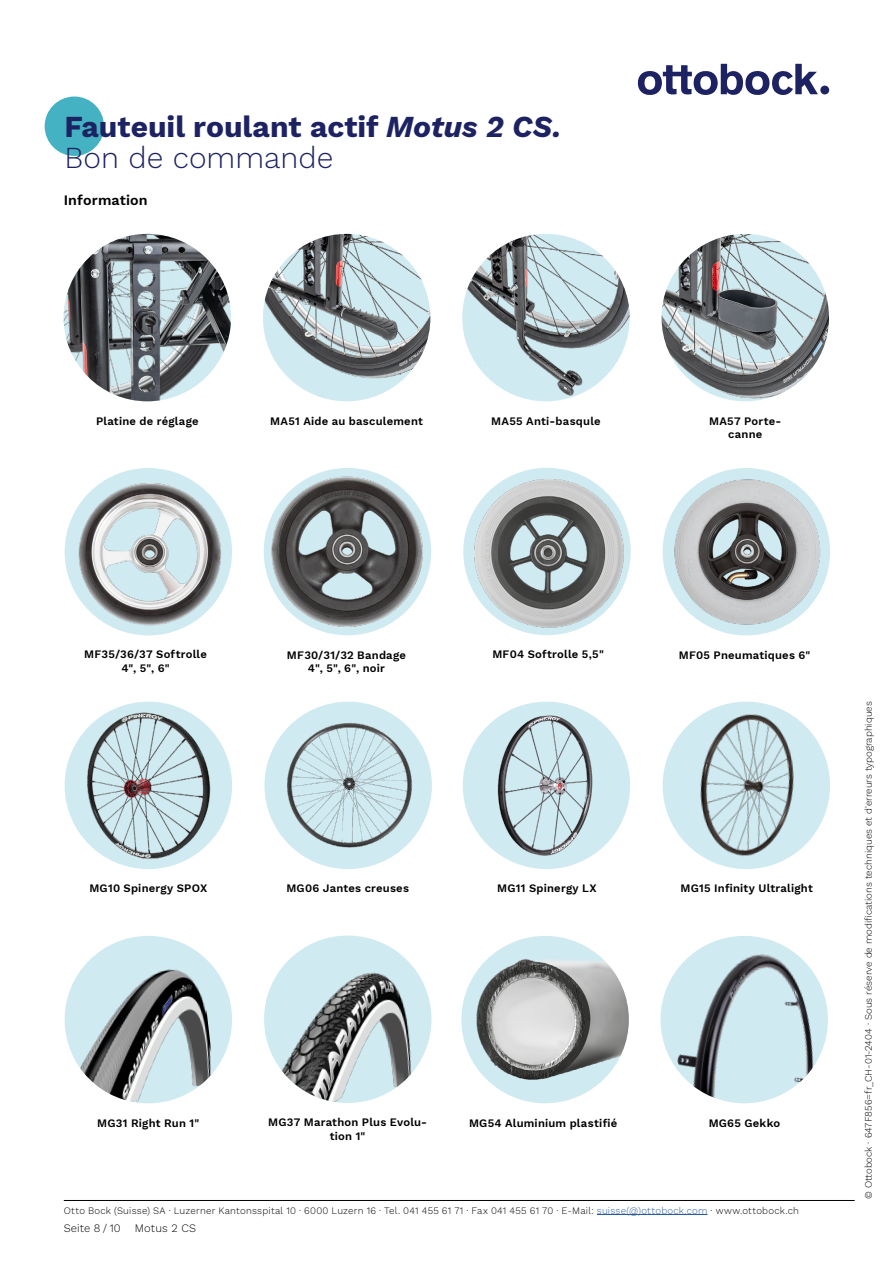
<style>
.page{position:relative;width:893px;height:1263px;background:#fff}
.page>*{position:absolute;margin:0;border:0;box-sizing:border-box;transform-origin:0 0}
.t1{font:700 30px/31.8px "Work Sans";color:#1d2362}
.t2{font:600 14.25px "Work Sans";letter-spacing:.01em;color:#000}
.t3{font:600 11.25px/13.5px "Work Sans";letter-spacing:.02em;color:#000;text-align:center}
.t4{font:300 11.25px "Work Sans";letter-spacing:.01em;color:#000}
.t5{font:300 9.75px "Work Sans";letter-spacing:.01em;color:#000}
.s1{font-style:italic}
.s2{font-weight:300}
.s3{color:#275b9b}
</style>
<div class="page">
<div style="left:820px;top:86px;width:9px;height:8px;background:#1d2362;border-radius:50%"></div>
<svg style="left:638px;top:64px;width:180px;height:31px"></svg>
<div style="left:45px;top:97px;width:59px;height:59px;background:#44b2c3;border-radius:50%"></div>
<hr style="left:64px;top:1200px;width:791px;height:1px;background:#000">
<hr style="left:597px;top:1214px;width:110px;height:1px;background:#275b9b">
<img style="left:64px;top:234px;width:167px;height:167px;border-radius:84px">
<img style="left:662px;top:234px;width:167px;height:167px;border-radius:84px">
<img style="left:263px;top:234px;width:167px;height:167px;border-radius:84px">
<img style="left:462px;top:234px;width:168px;height:167px;border-radius:84px">
<div style="left:463px;top:468px;width:168px;height:167px;background:#d0eaf1;border-radius:50%"></div>
<img style="left:471px;top:473px;width:158px;height:159px">
<img style="left:65px;top:468px;width:167px;height:167px;border-radius:84px">
<img style="left:264px;top:468px;width:167px;height:164px">
<img style="left:669px;top:470px;width:161px;height:162px">
<div style="left:65px;top:702px;width:167px;height:167px;background:#d0eaf1;border-radius:50%"></div>
<img style="left:81px;top:711px;width:134px;height:149px">
<div style="left:264px;top:702px;width:168px;height:167px;background:#d0eaf1;border-radius:50%"></div>
<img style="left:275px;top:721px;width:152px;height:128px">
<div style="left:463px;top:702px;width:167px;height:167px;background:#d0eaf1;border-radius:50%"></div>
<img style="left:470px;top:709px;width:153px;height:152px">
<div style="left:663px;top:702px;width:167px;height:167px;background:#d0eaf1;border-radius:50%"></div>
<img style="left:673px;top:709px;width:153px;height:153px">
<div style="left:65px;top:936px;width:167px;height:167px;background:#d0eaf1;border-radius:50%"></div>
<img style="left:65px;top:953px;width:148px;height:150px">
<div style="left:264px;top:935px;width:167px;height:168px;background:#d0eaf1;border-radius:50%"></div>
<img style="left:264px;top:952px;width:151px;height:151px">
<img style="left:465px;top:936px;width:164px;height:167px">
<div style="left:660px;top:936px;width:168px;height:167px;background:#d0eaf1;border-radius:50%"></div>
<img style="left:661px;top:941px;width:160px;height:160px">
<h1 class="t1" style="left:65px;top:109px;width:498px">Fauteuil roulant actif <span class="s1">Motus 2 CS.<br></span><span class="s2">Bon de commande</span></h1>
<p class="t2" style="left:64px;top:189px;width:86px">Information</p>
<p class="t3" style="left:96px;top:413px;width:104px">Platine de réglage</p>
<p class="t3" style="left:709px;top:413px;width:74px">MA57 Porte&shy;canne</p>
<p class="t3" style="left:270px;top:413px;width:154px">MA51 Aide au basculement</p>
<p class="t3" style="left:491px;top:413px;width:111px">MA55 Anti-basqule</p>
<p class="t3" style="left:84px;top:647px;width:124px">MF35/36/37 Softrolle</p>
<p class="t3" style="left:679px;top:648px;width:133px">MF05 Pneumatiques 6"</p>
<p class="t3" style="left:121px;top:661px;width:50px">4", 5", 6"</p>
<p class="t3" style="left:492px;top:647px;width:113px">MF04 Softrolle 5,5"</p>
<p class="t3" style="left:287px;top:648px;width:121px">MF30/31/32 Bandage<br>4", 5", 6", noir</p>
<p class="t3" style="left:89px;top:881px;width:120px">MG10 Spinergy SPOX</p>
<p class="t3" style="left:286px;top:881px;width:124px">MG06 Jantes creuses</p>
<p class="t3" style="left:497px;top:881px;width:101px">MG11 Spinergy LX</p>
<p class="t3" style="left:680px;top:881px;width:134px">MG15 Infinity Ultralight</p>
<p class="t3" style="left:97px;top:1115px;width:104px">MG31 Right Run 1"</p>
<p class="t3" style="left:268px;top:1115px;width:160px">MG37 Marathon Plus Evolu&shy;tion 1"</p>
<p class="t3" style="left:469px;top:1115px;width:150px">MG54 Aluminium plastifié</p>
<p class="t3" style="left:709px;top:1115px;width:73px">MG65 Gekko</p>
<p class="t5" style="left:64px;top:1203px;width:737px">Otto Bock (Suisse) SA · Luzerner Kantonsspital 10 · 6000 Luzern 16 · Tel. 041 455 61 71 · Fax 041 455 61 70 · E-Mail: <span class="s3">suisse(@)ottobock.com</span> · www.ottobock.ch</p>
<p class="t4" style="left:64px;top:1220px;width:59px">Seite 8 / 10</p>
<p class="t4" style="left:135px;top:1220px;width:63px">Motus 2 CS</p>
<p class="t5" style="left:861px;top:1199px;width:499px;rotate:-90deg">© Ottobock · 647F856=fr_CH-01-2404 · Sous réserve de modifications techniques et d'erreurs typographiques</p>
</div>
